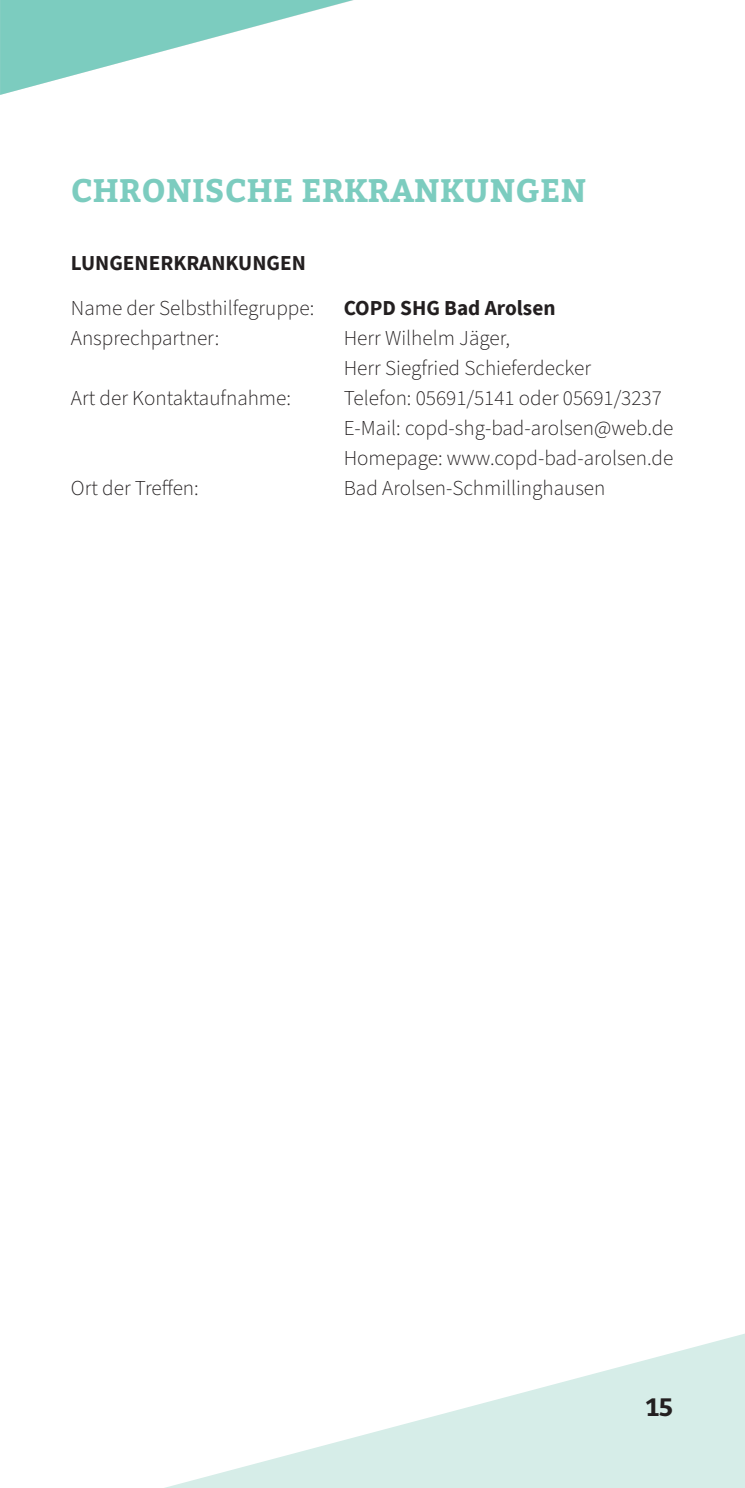
<style>
.page{position:relative;width:745px;height:1488px;background:#fff}
.page>*{position:absolute;margin:0;border:0;box-sizing:border-box;transform-origin:0 0}
.t1{font:700 32.5px "Bitter";letter-spacing:.01em;color:#7cccbf}
.t2{font:700 25px "Bitter";color:#231f20}
.t3{font:300 21.25px/30px "Source Sans Pro";color:#231f20}
.t4{font:700 21.25px "Source Sans Pro";color:#231f20}
</style>
<div class="page">
<svg style="left:165px;top:1333px;width:580px;height:155px"></svg>
<svg style="left:0;top:0;width:353px;height:95px"></svg>
<h1 class="t1" style="left:71px;top:176px;width:517px">CHRONISCHE ERKRANKUNGEN</h1>
<p class="t4" style="left:71px;top:249px;width:236px">LUNGENERKRANKUNGEN</p>
<p class="t3" style="left:71px;top:294px;width:245px">Name der Selbsthilfegruppe:</p>
<p class="t4" style="left:344px;top:294px;width:213px">COPD SHG Bad Arolsen</p>
<p class="t3" style="left:71px;top:324px;width:150px">Ansprechpartner:</p>
<p class="t3" style="left:344px;top:324px;width:249px">Herr Wilhelm Jäger,<br>Herr Siegfried Schieferdecker</p>
<p class="t3" style="left:71px;top:384px;width:222px">Art der Kontaktaufnahme:</p>
<p class="t3" style="left:344px;top:384px;width:331px">Telefon: 05691/5141 oder 05691/3237<br>E-Mail: copd-shg-bad-arolsen@web.de<br>Homepage: www.copd-bad-arolsen.de</p>
<p class="t3" style="left:71px;top:474px;width:129px">Ort der Treffen:</p>
<p class="t3" style="left:344px;top:474px;width:263px">Bad Arolsen-Schmillinghausen</p>
<p class="t2" style="left:646px;top:1396px;width:29px">15</p>
</div>
